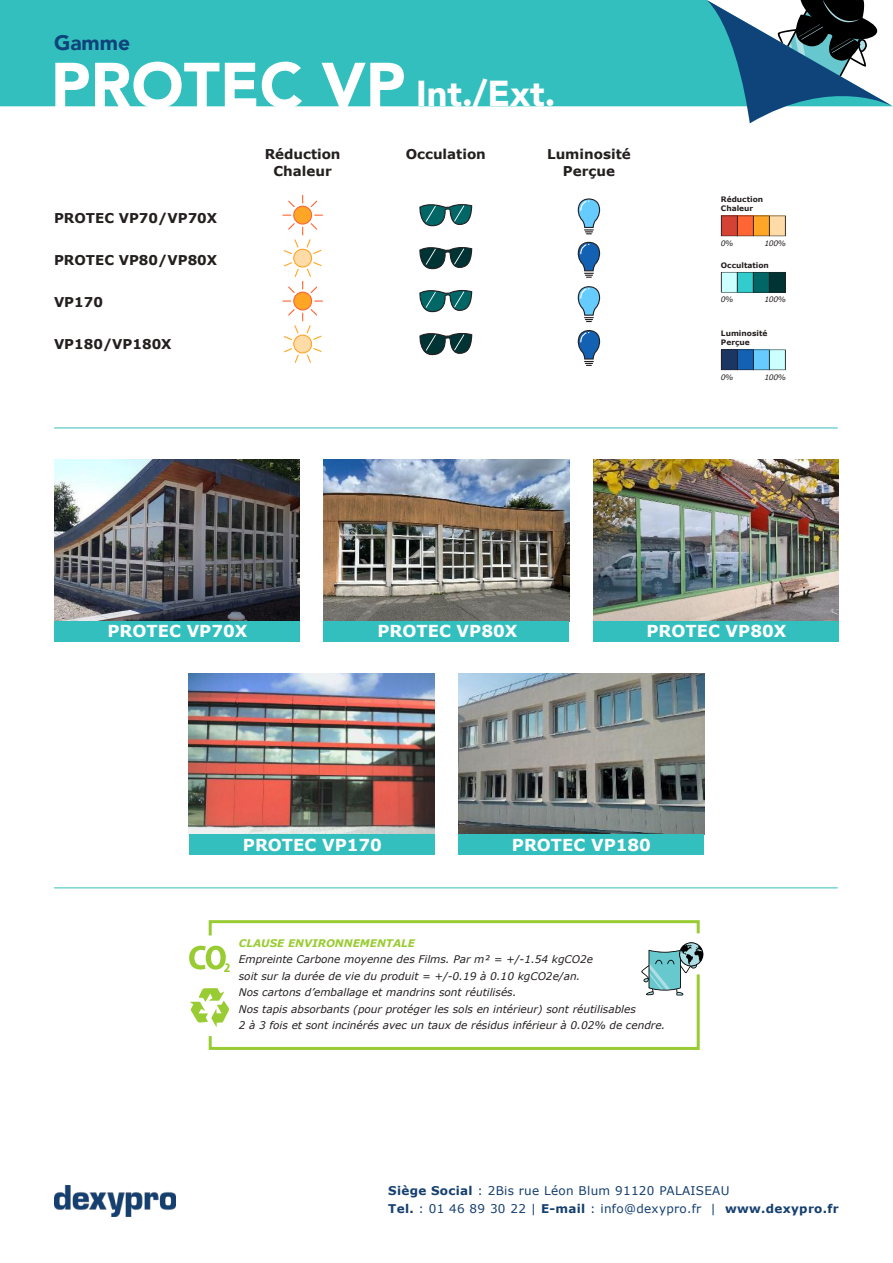
<style>
.page{position:relative;width:893px;height:1263px;background:#fff}
.page>*{position:absolute;margin:0;border:0;box-sizing:border-box;transform-origin:0 0}
.t1{font:900 63px "Avenir LT";color:#fff}
.t2{font:900 36px "Avenir LT";color:#fff}
.t3{font:900 21px "Avenir LT";color:#0e447a}
.t4{font:700 16.5px "Verdana";color:#fff}
.t5{font:700 13.5px/16.5px "Verdana";color:#241f1f;text-align:center}
.t6{font:12px/18px "Verdana";letter-spacing:.025em;color:#153f6f}
.t7{font:italic 10.5px/16.5px "Verdana";color:#241f1f}
.t8{font:italic 700 10.5px "Verdana";color:#9c3}
.t9{font:700 7.5px/9px "Verdana";color:#241f1f}
.t10{font:italic 7.5px "Verdana";letter-spacing:-.05em;color:#241f1f}
.s1{font-weight:700}
</style>
<div class="page">
<img style="left:54px;top:1186px;width:121px;height:31px">
<svg style="left:721px;top:216px;width:65px;height:20px"></svg>
<svg style="left:721px;top:272px;width:65px;height:20px"></svg>
<img style="left:594px;top:459px;width:245px;height:162px">
<img style="left:324px;top:459px;width:245px;height:162px">
<img style="left:54px;top:459px;width:245px;height:162px">
<div style="left:324px;top:621px;width:245px;height:20px;background:#34bfbf"></div>
<div style="left:54px;top:621px;width:245px;height:20px;background:#34bfbf"></div>
<div style="left:594px;top:621px;width:245px;height:20px;background:#34bfbf"></div>
<hr style="left:54px;top:428px;width:783px;height:1px;background:#34bfbf">
<hr style="left:54px;top:887px;width:783px;height:1px;background:#34bfbf">
<div style="left:0;top:0;width:707px;height:106px;background:#34bfbf"></div>
<svg style="left:707px;top:0;width:186px;height:123px"></svg>
<svg style="left:577px;top:286px;width:23px;height:36px"></svg>
<svg style="left:577px;top:198px;width:23px;height:36px"></svg>
<svg style="left:419px;top:247px;width:53px;height:22px"></svg>
<svg style="left:419px;top:333px;width:53px;height:22px"></svg>
<svg style="left:419px;top:204px;width:53px;height:22px"></svg>
<svg style="left:419px;top:290px;width:53px;height:22px"></svg>
<svg style="left:282px;top:195px;width:41px;height:168px"></svg>
<svg style="left:577px;top:330px;width:23px;height:36px"></svg>
<svg style="left:577px;top:242px;width:23px;height:36px"></svg>
<svg style="left:721px;top:350px;width:65px;height:20px"></svg>
<img style="left:459px;top:673px;width:245px;height:162px">
<img style="left:189px;top:673px;width:245px;height:162px">
<div style="left:189px;top:835px;width:245px;height:20px;background:#34bfbf"></div>
<div style="left:459px;top:835px;width:245px;height:20px;background:#34bfbf"></div>
<svg style="left:189px;top:920px;width:514px;height:130px"></svg>
<h3 class="t3" style="left:54px;top:30px;width:78px">Gamme</h3>
<h1 class="t1" style="left:51px;top:47px;width:356px">PROTEC VP</h1>
<h2 class="t2" style="left:416px;top:72px;width:141px">Int./Ext.</h2>
<p class="t5" style="left:54px;top:209px;width:165px">PROTEC VP70/VP70X</p>
<p class="t5" style="left:54px;top:251px;width:165px">PROTEC VP80/VP80X</p>
<p class="t5" style="left:54px;top:293px;width:51px">VP170</p>
<p class="t5" style="left:54px;top:335px;width:119px">VP180/VP180X</p>
<p class="t5" style="left:265px;top:146px;width:77px">Réduction<br>Chaleur</p>
<p class="t5" style="left:406px;top:146px;width:82px">Occulation</p>
<p class="t5" style="left:547px;top:146px;width:85px">Luminosité<br>Perçue</p>
<p class="t9" style="left:721px;top:195px;width:44px">Réduction<br>Chaleur</p>
<p class="t10" style="left:721px;top:238px;width:14px">0%</p>
<p class="t10" style="left:765px;top:238px;width:23px">100%</p>
<p class="t9" style="left:721px;top:260px;width:50px">Occultation</p>
<p class="t10" style="left:721px;top:295px;width:14px">0%</p>
<p class="t10" style="left:765px;top:295px;width:23px">100%</p>
<p class="t9" style="left:721px;top:329px;width:48px">Luminosité<br>Perçue</p>
<p class="t10" style="left:721px;top:372px;width:14px">0%</p>
<p class="t10" style="left:765px;top:372px;width:23px">100%</p>
<h3 class="t4" style="left:108px;top:619px;width:141px">PROTEC VP70X</h3>
<h3 class="t4" style="left:377px;top:619px;width:141px">PROTEC VP80X</h3>
<h3 class="t4" style="left:646px;top:619px;width:141px">PROTEC VP80X</h3>
<h3 class="t4" style="left:243px;top:833px;width:141px">PROTEC VP170</h3>
<h3 class="t4" style="left:512px;top:833px;width:141px">PROTEC VP180</h3>
<p class="t8" style="left:239px;top:935px;width:178px">CLAUSE ENVIRONNEMENTALE</p>
<p class="t7" style="left:239px;top:951px;width:428px">Empreinte Carbone moyenne des Films. Par m² = +/-1.54 kgCO2e<br>soit sur la durée de vie du produit = +/-0.19 à 0.10 kgCO2e/an.<br>Nos cartons d’emballage et mandrins sont réutilisés.<br>Nos tapis absorbants (pour protéger les sols en intérieur) sont réutilisables<br>2 à 3 fois et sont incinérés avec un taux de résidus inférieur à 0.02% de cendre.</p>
<p class="t6" style="left:388px;top:1182px;width:452px"><span class="s1">Siège Social</span> : 2Bis rue Léon Blum 91120 PALAISEAU<br><span class="s1">Tel.</span> : 01 46 89 30 22 | <span class="s1">E-mail</span> : info@dexypro.fr | <span class="s1">www.dexypro.fr</span></p>
</div>
